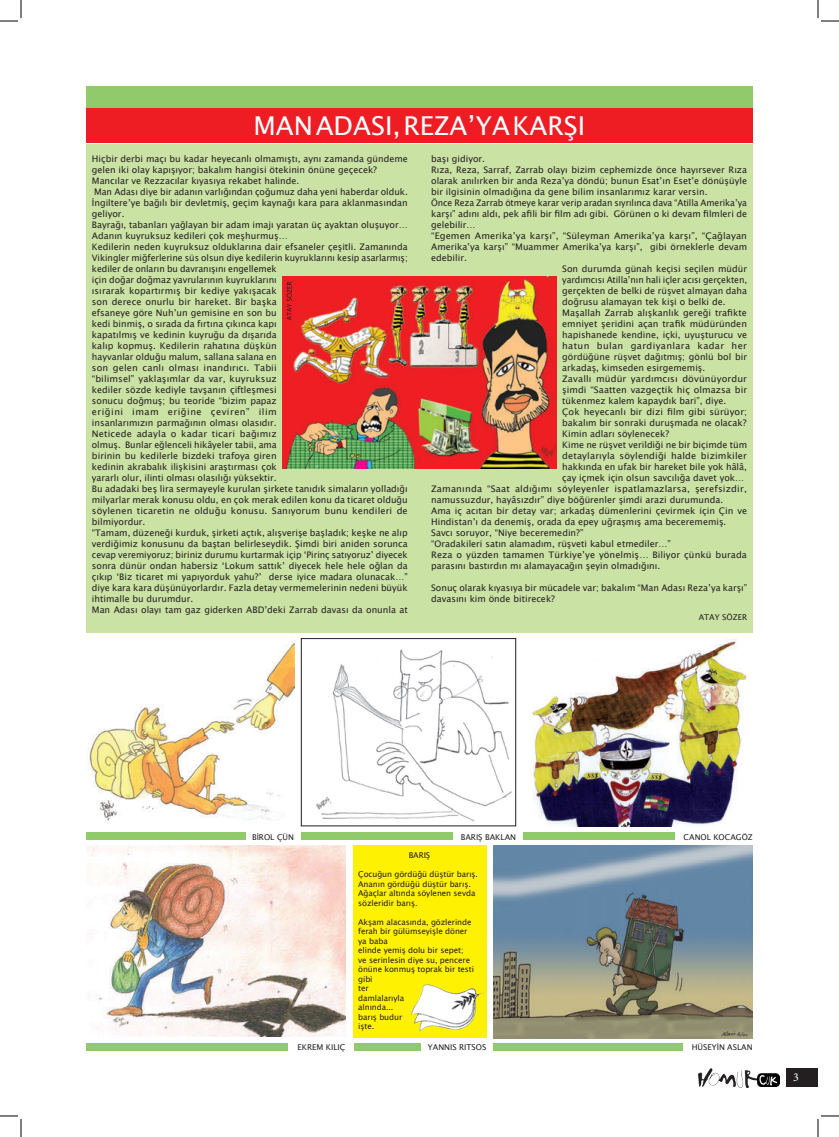
<style>
.page{position:relative;width:839px;height:1137px;background:#fff}
.page>*{position:absolute;margin:0;border:0;box-sizing:border-box;transform-origin:0 0}
.t1{font:26px "Lucida Sans Unicode";color:#fff}
.t2{font:12px "Minion Pro";color:#fff}
.t3{font:9px/11px "Lucida Sans Unicode";color:#231f20}
.t4{font:9px "Lucida Sans Unicode";letter-spacing:.035em;color:#231f20}
.t5{font:8px/9.5px "Lucida Sans Unicode";letter-spacing:-.01em;color:#231f20}
</style>
<div class="page">
<div style="left:86px;top:144px;width:666px;height:488px;background:#cbe2a5"></div>
<div style="left:86px;top:86px;width:666px;height:22px;background:#90ca6a"></div>
<div style="left:86px;top:108px;width:666px;height:35px;background:#ee1d23"></div>
<img style="left:698px;top:1068px;width:60px;height:19px">
<img style="left:758px;top:1073px;width:21px;height:12px">
<div style="left:786px;top:1068px;width:32px;height:19px;background:#231f20"></div>
<div style="left:86px;top:1043px;width:202px;height:7px;background:#90ca6a"></div>
<div style="left:86px;top:832px;width:160px;height:7px;background:#90ca6a"></div>
<div style="left:493px;top:1043px;width:189px;height:7px;background:#90ca6a"></div>
<div style="left:523px;top:832px;width:151px;height:7px;background:#90ca6a"></div>
<div style="left:354px;top:1043px;width:66px;height:7px;background:#90ca6a"></div>
<div style="left:301px;top:832px;width:151px;height:7px;background:#90ca6a"></div>
<img style="left:282px;top:276px;width:274px;height:192px">
<svg style="left:286px;top:281px;width:6px;height:39px"></svg>
<img style="left:316px;top:649px;width:196px;height:173px">
<div style="left:301px;top:638px;width:215px;height:188px;border:1px solid #231f20"></div>
<img style="left:87px;top:643px;width:207px;height:178px">
<img style="left:86px;top:845px;width:259px;height:191px">
<img style="left:532px;top:638px;width:216px;height:188px">
<img style="left:493px;top:845px;width:259px;height:192px">
<div style="left:352px;top:845px;width:134px;height:192px;background:#fff101"></div>
<img style="left:412px;top:984px;width:71px;height:47px">
<svg style="left:0;top:0;width:22px;height:22px"></svg>
<svg style="left:0;top:1115px;width:22px;height:21px"></svg>
<svg style="left:817px;top:0;width:22px;height:22px"></svg>
<svg style="left:817px;top:1115px;width:22px;height:21px"></svg>
<h1 class="t1" style="left:253px;top:105px;width:333px">MAN ADASI, REZA’YA KARŞI</h1>
<p class="t3" style="left:92px;top:153px;width:317px">Hiçbir derbi maçı bu kadar heyecanlı olmamıştı, aynı zamanda gündeme gelen iki olay kapışıyor; bakalım hangisi ötekinin önüne geçecek?<br>Mancılar ve Rezzacılar kıyasıya rekabet halinde.<br>Man Adası diye bir adanın varlığından çoğumuz daha yeni haberdar olduk.<br>İngiltere’ye bağılı bir devletmiş, geçim kaynağı kara para aklanmasından geliyor.<br>Bayrağı, tabanları yağlayan bir adam imajı yaratan üç ayaktan oluşuyor… Adanın kuyruksuz kedileri çok meşhurmuş…<br>Kedilerin neden kuyruksuz olduklarına dair efsaneler çeşitli. Zamanında Vikingler miğferlerine süs olsun diye kedilerin kuyruklarını kesip asarlarmış; kediler de onların bu davranışını engellemek<br>için doğar doğmaz yavrularının kuyruklarını<br>ısırarak kopartırmış bir kediye yakışacak<br>son derece onurlu bir hareket. Bir başka<br>efsaneye göre Nuh’un gemisine en son bu<br>kedi binmiş, o sırada da fırtına çıkınca kapı<br>kapatılmış ve kedinin kuyruğu da dışarıda<br>kalıp kopmuş. Kedilerin rahatına düşkün<br>hayvanlar olduğu malum, sallana salana en<br>son gelen canlı olması inandırıcı. Tabii<br>“bilimsel” yaklaşımlar da var, kuyruksuz<br>kediler sözde kediyle tavşanın çiftleşmesi<br>sonucu doğmuş; bu teoride “bizim papaz<br>eriğini imam eriğine çeviren” ilim<br>insanlarımızın parmağının olması olasıdır.<br>Neticede adayla o kadar ticari bağımız<br>olmuş. Bunlar eğlenceli hikâyeler tabii, ama<br>birinin bu kedilerle bizdeki trafoya giren<br>kedinin akrabalık ilişkisini araştırması çok<br>yararlı olur, ilinti olması olasılığı yüksektir.<br>Bu adadaki beş lira sermayeyle kurulan şirkete tanıdık simaların yolladığı milyarlar merak konusu oldu, en çok merak edilen konu da ticaret olduğu söylenen ticaretin ne olduğu konusu. Sanıyorum bunu kendileri de bilmiyordur.<br>“Tamam, düzeneği kurduk, şirketi açtık, alışverişe başladık; keşke ne alıp verdiğimiz konusunu da baştan belirleseydik. Şimdi biri aniden sorunca cevap veremiyoruz; biriniz durumu kurtarmak içip ‘Pirinç satıyoruz’ diyecek sonra dünür ondan habersiz ‘Lokum sattık’ diyecek hele hele oğlan da çıkıp ‘Biz ticaret mi yapıyorduk yahu?’ derse iyice madara olunacak…” diye kara kara düşünüyorlardır. Fazla detay vermemelerinin nedeni büyük ihtimalle bu durumdur.<br>Man Adası olayı tam gaz giderken ABD’deki Zarrab davası da onunla at</p>
<p class="t3" style="left:431px;top:153px;width:55px">başı gidiyor.</p>
<p class="t3" style="left:431px;top:164px;width:317px">Rıza, Reza, Sarraf, Zarrab olayı bizim cephemizde önce hayırsever Rıza</p>
<p class="t3" style="left:431px;top:175px;width:317px">olarak anılırken bir anda Reza’ya döndü; bunun Esat’ın Eset’e dönüşüyle</p>
<p class="t3" style="left:431px;top:186px;width:278px">bir ilgisinin olmadığına da gene bilim insanlarımız karar versin.</p>
<p class="t3" style="left:431px;top:197px;width:317px">Önce Reza Zarrab ötmeye karar verip aradan sıyrılınca dava “Atilla Amerika’ya</p>
<p class="t3" style="left:431px;top:208px;width:317px">karşı” adını aldı, pek afili bir film adı gibi. Görünen o ki devam filmleri de</p>
<p class="t3" style="left:431px;top:219px;width:46px">gelebilir…</p>
<p class="t3" style="left:431px;top:230px;width:317px">“Egemen Amerika’ya karşı”, “Süleyman Amerika’ya karşı”, “Çağlayan</p>
<p class="t3" style="left:431px;top:241px;width:317px">Amerika’ya karşı” “Muammer Amerika’ya karşı”, gibi örneklerle devam</p>
<p class="t3" style="left:431px;top:252px;width:37px">edebilir.</p>
<p class="t3" style="left:562px;top:263px;width:186px">Son durumda günah keçisi seçilen müdür</p>
<p class="t3" style="left:562px;top:274px;width:186px">yardımcısı Atilla’nın hali içler acısı gerçekten,</p>
<p class="t3" style="left:562px;top:285px;width:186px">gerçekten de belki de rüşvet almayan daha</p>
<p class="t3" style="left:562px;top:296px;width:165px">doğrusu alamayan tek kişi o belki de.</p>
<p class="t3" style="left:562px;top:307px;width:186px">Maşallah Zarrab alışkanlık gereği trafikte</p>
<p class="t3" style="left:562px;top:318px;width:186px">emniyet şeridini açan trafik müdüründen</p>
<p class="t3" style="left:562px;top:329px;width:186px">hapishanede kendine, içki, uyuşturucu ve</p>
<p class="t4" style="left:562px;top:338px;width:186px">hatun bulan gardiyanlara kadar her</p>
<p class="t3" style="left:562px;top:351px;width:186px">gördüğüne rüşvet dağıtmış; gönlü bol bir</p>
<p class="t3" style="left:562px;top:362px;width:145px">arkadaş, kimseden esirgememiş.</p>
<p class="t3" style="left:562px;top:373px;width:186px">Zavallı müdür yardımcısı dövünüyordur</p>
<p class="t3" style="left:562px;top:384px;width:186px">şimdi “Saatten vazgeçtik hiç olmazsa bir</p>
<p class="t3" style="left:562px;top:395px;width:166px">tükenmez kalem kapaydık bari”, diye.</p>
<p class="t3" style="left:562px;top:406px;width:186px">Çok heyecanlı bir dizi film gibi sürüyor;</p>
<p class="t3" style="left:562px;top:417px;width:186px">bakalım bir sonraki duruşmada ne olacak?</p>
<p class="t3" style="left:562px;top:428px;width:108px">Kimin adları söylenecek?</p>
<p class="t3" style="left:562px;top:439px;width:186px">Kime ne rüşvet verildiği ne bir biçimde tüm</p>
<p class="t3" style="left:562px;top:450px;width:186px">detaylarıyla söylendiği halde bizimkiler</p>
<p class="t3" style="left:562px;top:461px;width:186px">hakkında en ufak bir hareket bile yok hâlâ,</p>
<p class="t3" style="left:562px;top:472px;width:183px">çay içmek için olsun savcılığa davet yok…</p>
<p class="t3" style="left:431px;top:483px;width:317px">Zamanında “Saat aldığımı söyleyenler ispatlamazlarsa, şerefsizdir,</p>
<p class="t3" style="left:431px;top:494px;width:293px">namussuzdur, hayâsızdır” diye böğürenler şimdi arazi durumunda.</p>
<p class="t3" style="left:431px;top:505px;width:317px">Ama iç acıtan bir detay var; arkadaş dümenlerini çevirmek için Çin ve</p>
<p class="t3" style="left:431px;top:516px;width:297px">Hindistan’ı da denemiş, orada da epey uğraşmış ama becerememiş.</p>
<p class="t3" style="left:431px;top:527px;width:154px">Savcı soruyor, “Niye beceremedin?”</p>
<p class="t3" style="left:431px;top:538px;width:241px">“Oradakileri satın alamadım, rüşveti kabul etmediler…”</p>
<p class="t3" style="left:431px;top:549px;width:317px">Reza o yüzden tamamen Türkiye’ye yönelmiş… Biliyor çünkü burada</p>
<p class="t3" style="left:431px;top:560px;width:231px">parasını bastırdın mı alamayacağın şeyin olmadığını.</p>
<p class="t3" style="left:431px;top:582px;width:317px">Sonuç olarak kıyasıya bir mücadele var; bakalım “Man Adası Reza’ya karşı” davasını kim önde bitirecek?</p>
<p class="t5" style="left:698px;top:612px;width:50px">ATAY SÖZER</p>
<p class="t5" style="left:252px;top:831px;width:43px">BİROL ÇÜN</p>
<p class="t5" style="left:297px;top:1042px;width:49px">EKREM KILIÇ</p>
<p class="t5" style="left:461px;top:831px;width:57px">BARIŞ BAKLAN</p>
<p class="t5" style="left:409px;top:850px;width:23px">BARIŞ</p>
<p class="t5" style="left:358px;top:869px;width:121px">Çocuğun gördüğü düştür barış.<br>Ananın gördüğü düştür barış.<br>Ağaçlar altında söylenen sevda sözleridir barış.</p>
<p class="t5" style="left:358px;top:916px;width:117px">Akşam alacasında, gözlerinde ferah bir gülümseyişle döner ya baba<br>elinde yemiş dolu bir sepet;<br>ve serinlesin diye su, pencere önüne konmuş toprak bir testi gibi<br>ter<br>damlalarıyla<br>alnında...<br>barış budur<br>işte.</p>
<p class="t5" style="left:428px;top:1042px;width:60px">YANNIS RITSOS</p>
<p class="t5" style="left:683px;top:831px;width:71px">CANOL KOCAGÖZ</p>
<p class="t5" style="left:691px;top:1042px;width:63px">HÜSEYİN ASLAN</p>
<h2 class="t2" style="left:793px;top:1069px;width:7px">3</h2>
</div>
